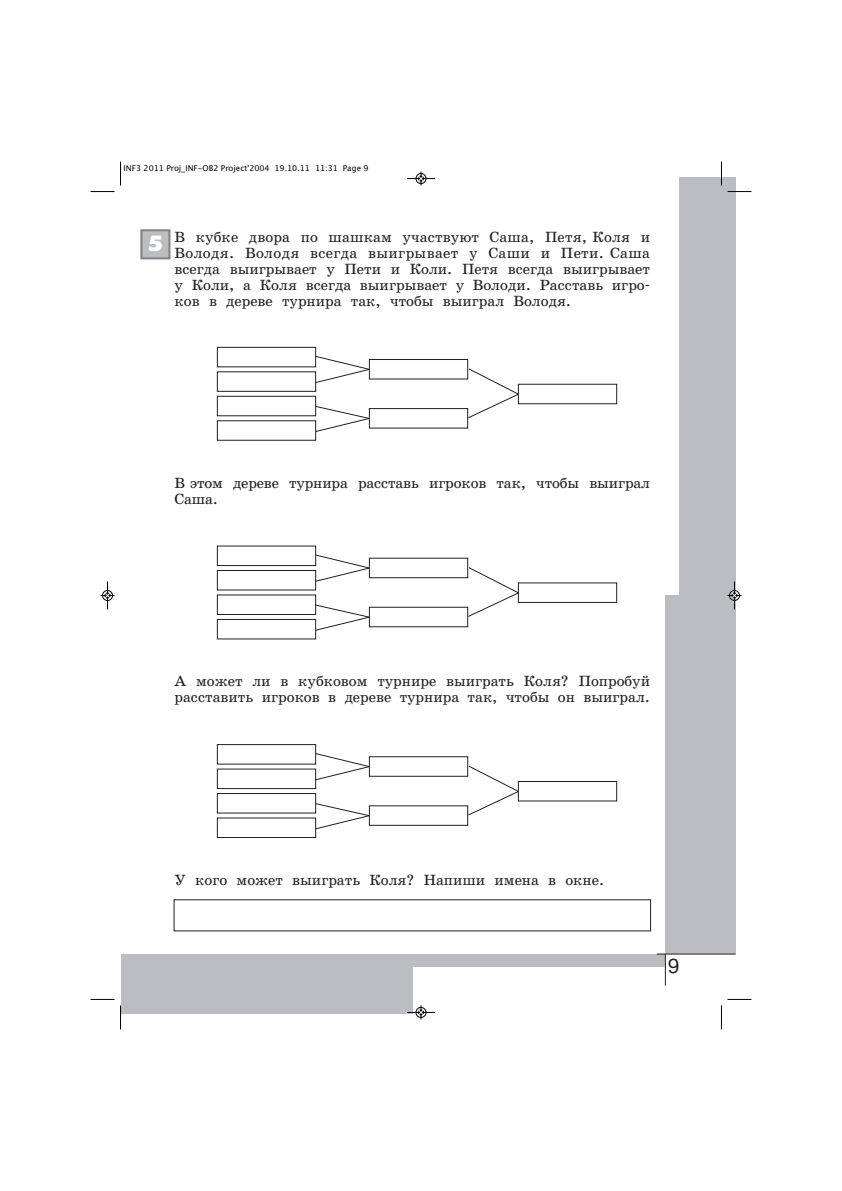
<style>
.page{position:relative;width:842px;height:1191px;background:#fff}
.page>*{position:absolute;margin:0;border:0;box-sizing:border-box;transform-origin:0 0}
.t1{font:22px "Futuris XC";color:#fff}
.t2{font:20px "Pragmatica Book AC";color:#231f20}
.t3{font:15px/16px "School Book AC";color:#231f20}
.t4{font:8px "Lucida Grande";color:#000}
</style>
<div class="page">
<div style="left:665px;top:595px;width:71px;height:381px;background:#bbbdc0"></div>
<div style="left:679px;top:177px;width:57px;height:418px;background:#bbbdc0"></div>
<div style="left:121px;top:954px;width:291px;height:60px;background:#bbbdc0"></div>
<div style="left:394px;top:954px;width:293px;height:12px;background:#bbbdc0"></div>
<div style="left:665px;top:954px;width:71px;height:60px;background:#fff"></div>
<hr style="left:657px;top:954px;width:79px;height:1px;background:#231f20">
<hr style="left:665px;top:954px;width:1px;height:32px;background:#231f20">
<svg style="left:216px;top:744px;width:402px;height:94px"></svg>
<svg style="left:216px;top:346px;width:402px;height:95px"></svg>
<svg style="left:216px;top:545px;width:402px;height:95px"></svg>
<div style="left:142px;top:231px;width:26px;height:26px;background:#bbbdc0"></div>
<div style="left:140px;top:229px;width:30px;height:30px;border:2px solid #808285"></div>
<svg style="left:91px;top:162px;width:30px;height:30px"></svg>
<svg style="left:721px;top:162px;width:30px;height:30px"></svg>
<svg style="left:91px;top:999px;width:30px;height:30px"></svg>
<svg style="left:721px;top:999px;width:30px;height:30px"></svg>
<svg style="left:407px;top:172px;width:28px;height:14px"></svg>
<svg style="left:407px;top:1005px;width:28px;height:14px"></svg>
<svg style="left:101px;top:582px;width:14px;height:28px"></svg>
<svg style="left:727px;top:582px;width:14px;height:28px"></svg>
<p class="t4" style="left:124px;top:163px;width:247px">INF3 2011 Proj_INF-OB2 Project'2004 19.10.11 11:31 Page 9</p>
<h1 class="t1" style="left:148px;top:235px;width:16px">5</h1>
<p class="t3" style="left:175px;top:230px;width:477px;text-align:justify">В куб ке дво ра по шашкам уча ст ву ют Са ша, Пе тя, Ко ля и Во ло дя. Во ло дя все гда вы иг ры ва ет у Са ши и Пе ти. Са ша все гда вы иг ры ва ет у Пе ти и Ко ли. Пе тя все гда вы иг ры ва ет у Ко ли, а Ко ля все гда вы иг ры ва ет у Во ло ди. Рас ставь иг ро - ков в де ре ве тур ни ра так, что бы вы иг рал Во ло дя.</p>
<p class="t3" style="left:175px;top:476px;width:477px">В этом дереве турнира расставь игроков так, чтобы выиграл<br>Саша.</p>
<p class="t3" style="left:175px;top:674px;width:477px">А мо жет ли в куб ко вом тур ни ре вы иг рать Ко ля? По про буй рас ста вить игро ков в де ре ве тур ни ра так, что бы он вы иг рал.</p>
<p class="t3" style="left:175px;top:873px;width:431px">У кого может выиграть Коля? Напиши имена в окне.</p>
<h2 class="t2" style="left:668px;top:959px;width:13px">9</h2>
</div>
